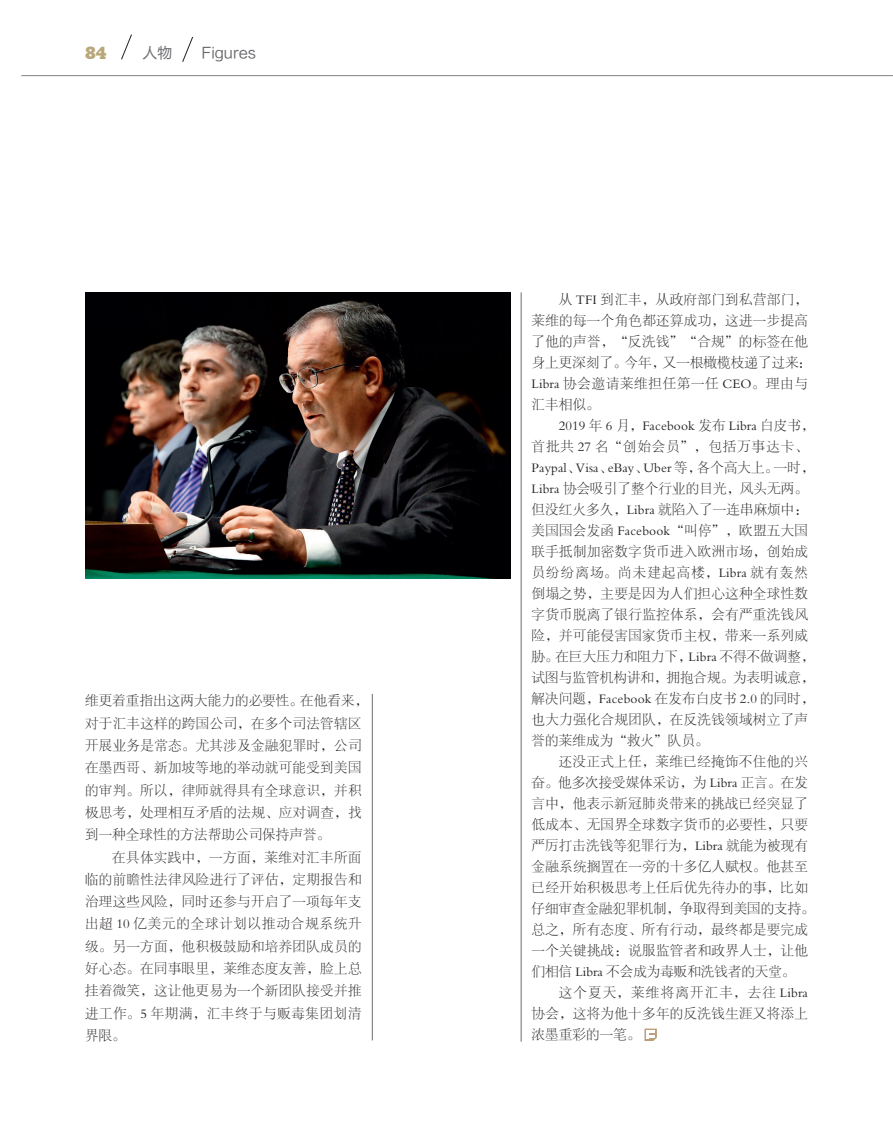
<style>
.page{position:relative;width:893px;height:1127px;background:#fff}
.page>*{position:absolute;margin:0;border:0;box-sizing:border-box;transform-origin:0 0}
.t1{font:800 16.95px "Stymie BT";color:#b8a779}
.t2{font:15px "FZLTHJW GB1 0";color:#6c6d70}
.正文{font:13.5px/21px "FZSYJW GB1 0";letter-spacing:.025em;color:#231f20}
</style>
<div class="page">
<hr style="left:21px;top:75px;width:872px;height:1px;background:#808285">
<svg style="left:121px;top:34px;width:11px;height:26px"></svg>
<svg style="left:644px;top:1028px;width:13px;height:13px"></svg>
<svg style="left:182px;top:36px;width:11px;height:26px"></svg>
<hr style="left:521px;top:292px;width:1px;height:750px;background:#6c6d70">
<hr style="left:372px;top:694px;width:1px;height:346px;background:#6c6d70">
<img style="left:85px;top:292px;width:425px;height:286px">
<p class="t1" style="left:85px;top:43px;width:23px">84</p>
<p class="t2" style="left:142px;top:45px;width:31px">人物</p>
<p class="t2" style="left:201px;top:45px;width:56px">Figures</p>
<p class="正文" style="left:85px;top:690px;width:285px;line-height:22.4px">维更着重指出这两大能力的必要性。在他看来，对于汇丰这样的跨国公司，在多个司法管辖区开展业务是常态。尤其涉及金融犯罪时，公司在墨西哥、新加坡等地的举动就可能受到美国的审判。所以，律师就得具有全球意识，并积极思考，处理相互矛盾的法规、应对调查，找到一种全球性的方法帮助公司保持声誉。</p>
<p class="正文" style="left:85px;top:846px;width:278px;line-height:22.4px;text-align:justify;text-indent:27px">在具体实践中，一方面，莱维对汇丰所面临的前瞻性法律风险进行了评估，定期报告和治理这些风险，同时还参与开启了一项每年支出超 10 亿美元的全球计划以推动合规系统升级。另一方面，他积极鼓励和培养团队成员的好心态。在同事眼里，莱维态度友善，脸上总挂着微笑，这让他更易为一个新团队接受并推进工作。5 年期满，汇丰终于与贩毒集团划清界限。</p>
<p class="正文" style="left:531px;top:289px;width:281px;text-indent:27px">从 TFI 到汇丰，从政府部门到私营部门，莱维的每一个角色都还算成功，这进一步提高了他的声誉，“反洗钱”“合规”的标签在他身上更深刻了。今年，又一根橄榄枝递了过来：<br>Libra 协会邀请莱维担任第一任 CEO。理由与汇丰相似。</p>
<p class="正文" style="left:531px;top:415px;width:285px;text-indent:27px">2019 年 6 月，Facebook 发布 Libra 白皮书，首批共 27 名“创始会员”，包括万事达卡、<br>Paypal、Visa、eBay、Uber 等，各个高大上。一时，<br>Libra 协会吸引了整个行业的目光，风头无两。但没红火多久，Libra 就陷入了一连串麻烦中：美国国会发函 Facebook“叫停”，欧盟五大国联手抵制加密数字货币进入欧洲市场，创始成员纷纷离场。尚未建起高楼，Libra 就有轰然倒塌之势，主要是因为人们担心这种全球性数字货币脱离了银行监控体系，会有严重洗钱风险，并可能侵害国家货币主权，带来一系列威胁。在巨大压力和阻力下，Libra 不得不做调整，试图与监管机构讲和，拥抱合规。为表明诚意，解决问题，Facebook 在发布白皮书 2.0 的同时，也大力强化合规团队，在反洗钱领域树立了声誉的莱维成为“救火”队员。</p>
<p class="正文" style="left:531px;top:751px;width:285px;text-indent:27px">还没正式上任，莱维已经掩饰不住他的兴奋。他多次接受媒体采访，为 Libra 正言。在发言中，他表示新冠肺炎带来的挑战已经突显了低成本、无国界全球数字货币的必要性，只要严厉打击洗钱等犯罪行为，Libra 就能为被现有金融系统搁置在一旁的十多亿人赋权。他甚至已经开始积极思考上任后优先待办的事，比如仔细审查金融犯罪机制，争取得到美国的支持。总之，所有态度、所有行动，最终都是要完成一个关键挑战：说服监管者和政界人士，让他们相信 Libra 不会成为毒贩和洗钱者的天堂。</p>
<p class="正文" style="left:531px;top:982px;width:278px;text-align:justify;text-indent:27px">这个夏天，莱维将离开汇丰，去往 Libra协会，这将为他十多年的反洗钱生涯又将添上浓墨重彩的一笔。</p>
</div>
